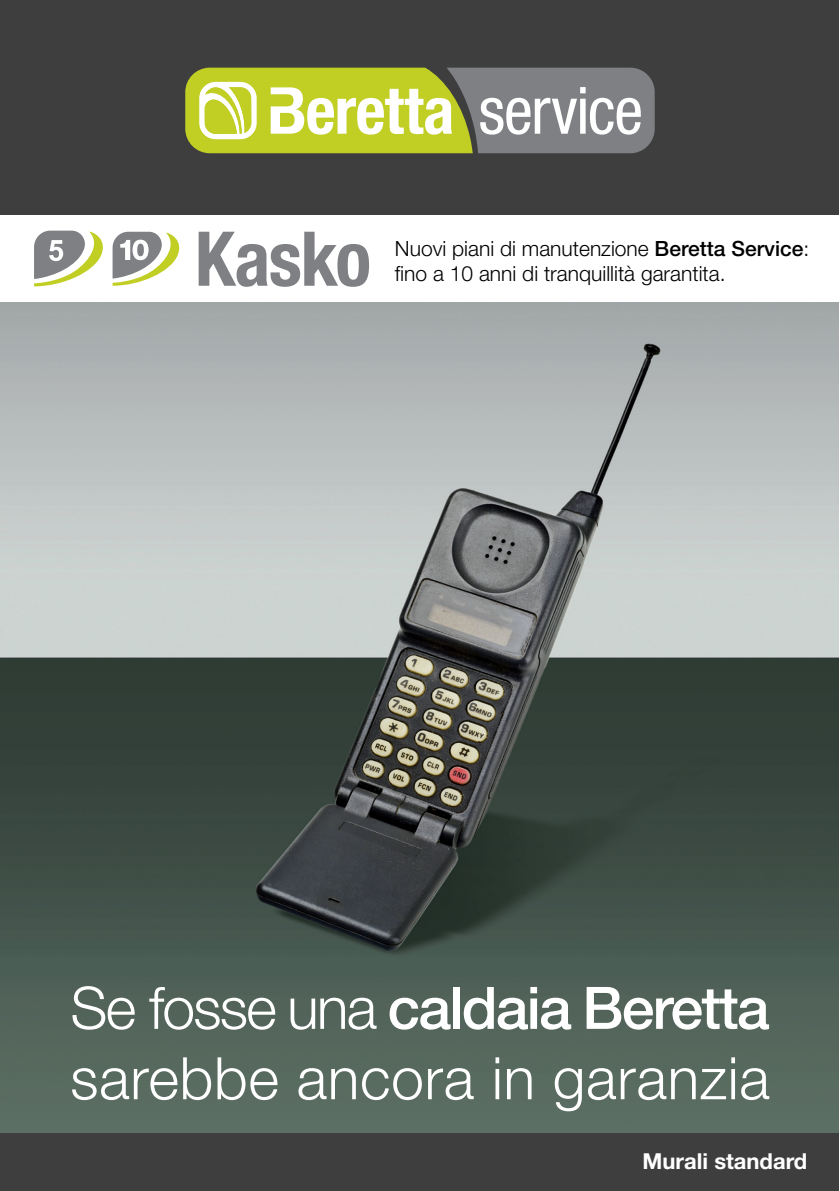
<style>
.page{position:relative;width:840px;height:1191px;background:#fff}
.page>*{position:absolute;margin:0;border:0;box-sizing:border-box;transform-origin:0 0}
.t1{font:300 58.6px/70.4px "Helvetica Neue";letter-spacing:.01em;color:#fff}
.t2{font:700 22px "Helvetica Neue";color:#fff}
.t3{font:300 21px/25.2px "Helvetica Neue";color:#000}
.s1{font-weight:500}
</style>
<div class="page">
<img style="left:0;top:302px;width:838px;height:831px">
<div style="left:0;top:1px;width:838px;height:214px;background:#3e3e3f"></div>
<svg style="left:185px;top:68px;width:469px;height:85px;background:#b3b970"></svg>
<svg style="left:198px;top:232px;width:171px;height:55px"></svg>
<svg style="left:34px;top:231px;width:146px;height:55px"></svg>
<div style="left:0;top:1133px;width:838px;height:58px;background:#3e3e3f"></div>
<p class="t3" style="left:394px;top:236px;width:415px">Nuovi piani di manutenzione <span class="s1">Beretta Service</span>: fino a 10 anni di tranquillità garantita.</p>
<h1 class="t1" style="left:70px;top:971px;width:700px">Se fosse una <span class="s1">caldaia Beretta </span>sarebbe ancora in garanzia</h1>
<p class="t2" style="left:642px;top:1147px;width:166px">Murali standard</p>
</div>
